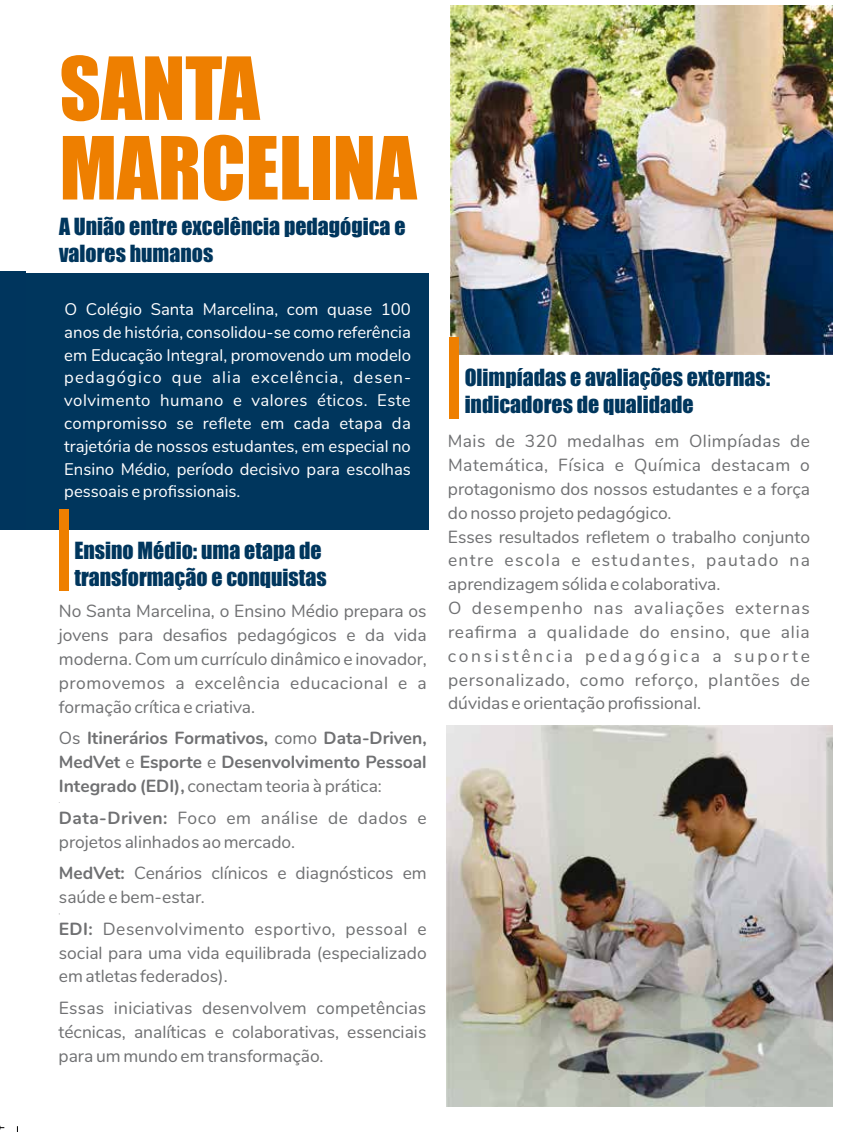
<style>
.page{position:relative;width:859px;height:1132px;background:#fff}
.page>*{position:absolute;margin:0;border:0;box-sizing:border-box;transform-origin:0 0}
.t1{font:80.25px/79.5px "Impact";color:#ee7f00}
.t2{font:21.9px/26.7px "Impact";color:#00365d}
.t3{font:17.4px/23.9px "Nunito";color:#6f7072;text-align:justify}
.t4{font:17.4px/23.9px "Nunito";letter-spacing:.025em;color:#6f7072}
.t5{font:700 17.4px/23.9px "Nunito";color:#6f7072;text-align:justify}
.t6{font:16.8px/22.8px "Nunito";color:#fff;text-align:justify}
.t7{font:5.85px "Nunito";color:#6f7072}
.s1{font-weight:400}
.s2{font-weight:700}
</style>
<div class="page">
<div style="left:18px;top:273px;width:411px;height:256px;background:#00365d"></div>
<div style="left:59px;top:509px;width:9px;height:82px;background:#ee7f00"></div>
<img style="left:450px;top:6px;width:382px;height:348px">
<img style="left:447px;top:725px;width:385px;height:381px">
<div style="left:449px;top:337px;width:10px;height:81px;background:#ee7f00"></div>
<div style="left:0;top:271px;width:26px;height:259px;background:#00355d"></div>
<h1 class="t1" style="left:60px;top:46px;width:359px">SANTA<br>MARCELINA</h1>
<p class="t2" style="left:59px;top:213px;width:348px">A União entre excelência pedagógica e valores humanos</p>
<p class="t6" style="left:64px;top:296px;width:349px">O Colégio Santa Marcelina, com quase 100 anos de história, consolidou-se como referência em Educação Integral, promovendo um modelo pedagógico que alia excelência, desen&shy;volvimento humano e valores éticos. Este compromisso se reflete em cada etapa da trajetória de nossos estudantes, em especial no Ensino Médio, período decisivo para escolhas pessoais e profissionais.</p>
<p class="t2" style="left:74px;top:536px;width:254px">Ensino Médio: uma etapa de transformação e conquistas</p>
<p class="t3" style="left:59px;top:598px;width:369px">No Santa Marcelina, o Ensino Médio prepara os jovens para desafios pedagógicos e da vida moderna. Com um currículo dinâmico e inovador, promovemos a excelência educacional e a formação crítica e criativa.</p>
<p class="t5" style="left:59px;top:725px;width:369px"><span class="s1">Os</span> Itinerários Formativos, <span class="s1">como</span> Data-Driven, MedVet <span class="s1">e</span> Esporte <span class="s1">e</span> Desenvolvimento Pessoal Integrado (EDI), <span class="s1">conectam teoria à prática:</span></p>
<p class="t7" style="left:59px;top:796px;width:3px">.</p>
<p class="t3" style="left:59px;top:804px;width:369px"><span class="s2">Data-Driven:</span> Foco em análise de dados e projetos alinhados ao mercado.</p>
<p class="t3" style="left:59px;top:860px;width:369px"><span class="s2">MedVet:</span> Cenários clínicos e diagnósticos em saúde e bem-estar.</p>
<p class="t7" style="left:59px;top:907px;width:3px">,</p>
<p class="t3" style="left:59px;top:915px;width:369px"><span class="s2">EDI:</span> Desenvolvimento esportivo, pessoal e social para uma vida equilibrada (especializado em atletas federados).</p>
<p class="t3" style="left:59px;top:994px;width:369px">Essas iniciativas desenvolvem competências técnicas, analíticas e colaborativas, essenciais para um mundo em transformação.</p>
<p class="t2" style="left:465px;top:364px;width:307px">Olimpíadas e avaliações externas: indicadores de qualidade</p>
<p class="t4" style="left:448px;top:428px;width:364px">Mais de 320 medalhas em Olimpíadas de Matemática, Física e Química destacam o protagonismo dos nossos estudantes e a força do nosso projeto pedagógico.<br>Esses resultados refletem o trabalho conjunto entre escola e estudantes, pautado na aprendizagem sólida e colaborativa.<br>O desempenho nas avaliações externas reafirma a qualidade do ensino, que alia consistência pedagógica a suporte personalizado, como reforço, plantões de dúvidas e orientação profissional.</p>
</div>
